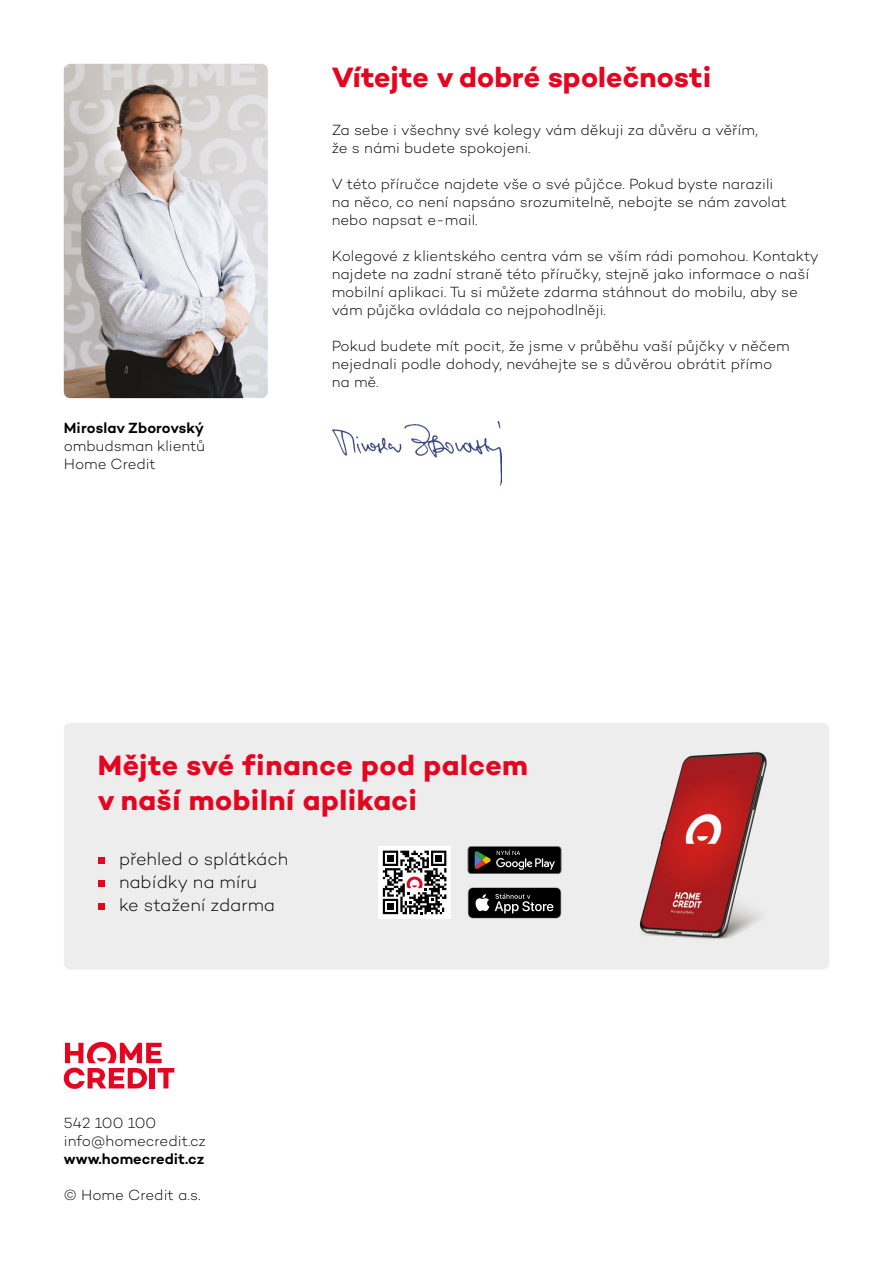
<style>
.page{position:relative;width:893px;height:1263px;background:#fff}
.page>*{position:absolute;margin:0;border:0;box-sizing:border-box;transform-origin:0 0}
.t1{font:700 28.5px/34.2px "Campton";letter-spacing:.015em;color:#e40521}
.t2{font:300 18px/23.2px "Campton";color:#000}
.t3{font:300 15px/18px "Campton";color:#000}
.t4{font:600 15px "Campton";letter-spacing:.005em;color:#000}
</style>
<div class="page">
<img style="left:332px;top:421px;width:170px;height:64px">
<img style="left:64px;top:64px;width:204px;height:334px">
<svg style="left:64px;top:1042px;width:110px;height:47px"></svg>
<div style="left:64px;top:723px;width:765px;height:246px;background:#ededed;border-radius:6px"></div>
<svg style="left:378px;top:846px;width:73px;height:72px"></svg>
<svg style="left:383px;top:851px;width:63px;height:63px;background:#868081"></svg>
<div style="left:387px;top:855px;width:7px;height:6px;background:#000"></div>
<div style="left:435px;top:855px;width:7px;height:6px;background:#000"></div>
<div style="left:387px;top:903px;width:7px;height:7px;background:#000"></div>
<div style="left:98px;top:856px;width:7px;height:7px;background:#e40521"></div>
<div style="left:98px;top:880px;width:7px;height:7px;background:#e40521"></div>
<div style="left:98px;top:903px;width:7px;height:7px;background:#e40521"></div>
<svg style="left:468px;top:846px;width:93px;height:28px;background:#282724"></svg>
<svg style="left:468px;top:887px;width:93px;height:31px;background:#2d2d2d"></svg>
<img style="left:639px;top:752px;width:128px;height:187px">
<h1 class="t1" style="left:332px;top:59px;width:381px">Vítejte v dobré společnosti</h1>
<p class="t4" style="left:64px;top:418px;width:142px">Miroslav Zborovský</p>
<p class="t3" style="left:64px;top:437px;width:143px">ombudsman klientů<br>Home Credit</p>
<p class="t3" style="left:332px;top:121px;width:428px">Za sebe i všechny své kolegy vám děkuji za důvěru a věřím, že s námi budete spokojeni.</p>
<p class="t3" style="left:332px;top:175px;width:457px">V této příručce najdete vše o své půjčce. Pokud byste narazili na něco, co není napsáno srozumitelně, nebojte se nám zavolat nebo napsat e-mail.</p>
<p class="t3" style="left:332px;top:247px;width:489px">Kolegové z klientského centra vám se vším rádi pomohou. Kontakty najdete na zadní straně této příručky, stejně jako informace o naší mobilní aplikaci. Tu si můžete zdarma stáhnout do mobilu, aby se vám půjčka ovládala co nejpohodlněji.</p>
<p class="t3" style="left:332px;top:337px;width:460px">Pokud budete mít pocit, že jsme v průběhu vaší půjčky v něčem nejednali podle dohody, neváhejte se s důvěrou obrátit přímo na mě.</p>
<h1 class="t1" style="left:98px;top:748px;width:432px">Mějte své finance pod palcem v naší mobilní aplikaci</h1>
<p class="t2" style="left:119px;top:847px;width:171px">přehled o splátkách nabídky na míru<br>ke stažení zdarma</p>
<p class="t3" style="left:64px;top:1114px;width:144px">542 100 100 info@homecredit.cz</p>
<p class="t4" style="left:64px;top:1149px;width:142px">www.homecredit.cz</p>
<p class="t3" style="left:64px;top:1186px;width:138px">© Home Credit a.s.</p>
</div>
